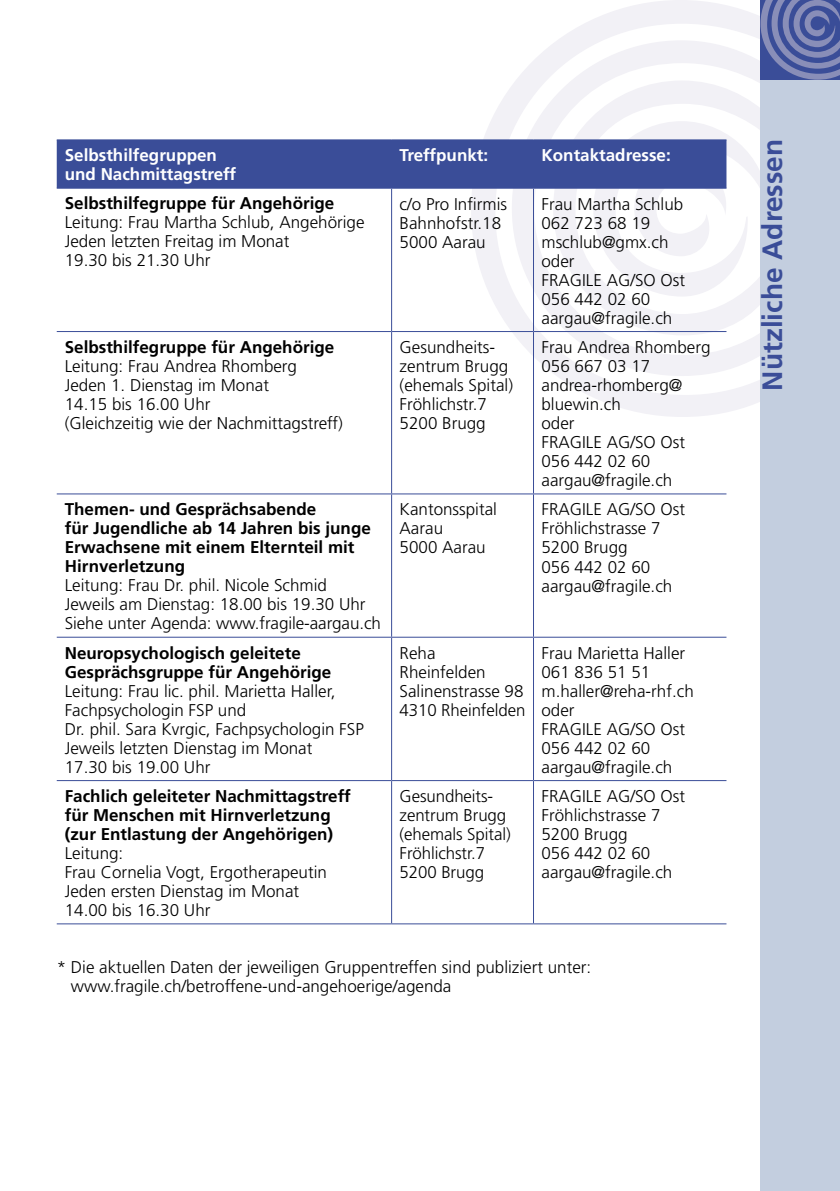
<style>
.page{position:relative;width:840px;height:1191px;background:#fff}
.page>*{position:absolute;margin:0;border:0;box-sizing:border-box;transform-origin:0 0}
.t1{font:700 28px "Frutiger";color:#3a4d98}
.t2{font:300 17px/19px "Frutiger";color:#000}
.t3{font:700 17px/19px "Frutiger";color:#000}
.t4{font:700 17px/19px "Frutiger";color:#fff}
</style>
<div class="page">
<svg style="left:471px;top:0;width:289px;height:417px"></svg>
<div style="left:760px;top:80px;width:79px;height:1111px;background:#c3cedf"></div>
<svg style="left:760px;top:0;width:79px;height:79px;background:#5f6ba7"></svg>
<div style="left:57px;top:140px;width:669px;height:48px;background:#3a4d98"></div>
<hr style="left:57px;top:139px;width:334px;height:1px;background:#3a4d98">
<hr style="left:391px;top:139px;width:142px;height:1px;background:#3a4d98">
<hr style="left:391px;top:140px;width:1px;height:48px;background:#3a4d98">
<hr style="left:533px;top:139px;width:193px;height:1px;background:#3a4d98">
<hr style="left:532px;top:140px;width:1px;height:48px;background:#3a4d98">
<hr style="left:57px;top:188px;width:334px;height:1px;background:#3a4d98">
<hr style="left:391px;top:188px;width:142px;height:1px;background:#3a4d98">
<hr style="left:391px;top:189px;width:1px;height:142px;background:#3a4d98">
<hr style="left:533px;top:188px;width:193px;height:1px;background:#3a4d98">
<hr style="left:532px;top:189px;width:1px;height:142px;background:#3a4d98">
<hr style="left:57px;top:331px;width:334px;height:1px;background:#3a4d98">
<hr style="left:391px;top:331px;width:142px;height:1px;background:#3a4d98">
<hr style="left:391px;top:332px;width:1px;height:161px;background:#3a4d98">
<hr style="left:533px;top:331px;width:193px;height:1px;background:#3a4d98">
<hr style="left:532px;top:332px;width:1px;height:161px;background:#3a4d98">
<hr style="left:57px;top:493px;width:334px;height:1px;background:#3a4d98">
<hr style="left:391px;top:493px;width:142px;height:1px;background:#3a4d98">
<hr style="left:533px;top:493px;width:193px;height:1px;background:#3a4d98">
<hr style="left:391px;top:494px;width:1px;height:142px;background:#3a4d98">
<hr style="left:532px;top:494px;width:1px;height:142px;background:#3a4d98">
<hr style="left:57px;top:636px;width:334px;height:1px;background:#3a4d98">
<hr style="left:391px;top:636px;width:142px;height:1px;background:#3a4d98">
<hr style="left:391px;top:637px;width:1px;height:143px;background:#3a4d98">
<hr style="left:533px;top:636px;width:193px;height:1px;background:#3a4d98">
<hr style="left:532px;top:637px;width:1px;height:143px;background:#3a4d98">
<hr style="left:57px;top:780px;width:334px;height:1px;background:#3a4d98">
<hr style="left:391px;top:780px;width:142px;height:1px;background:#3a4d98">
<hr style="left:391px;top:781px;width:1px;height:142px;background:#3a4d98">
<hr style="left:533px;top:780px;width:193px;height:1px;background:#3a4d98">
<hr style="left:532px;top:781px;width:1px;height:142px;background:#3a4d98">
<hr style="left:57px;top:923px;width:334px;height:1px;background:#3a4d98">
<hr style="left:391px;top:923px;width:142px;height:1px;background:#3a4d98">
<hr style="left:533px;top:923px;width:193px;height:1px;background:#3a4d98">
<p class="t4" style="left:65px;top:146px;width:173px">Selbsthilfegruppen und Nachmittagstreff</p>
<p class="t4" style="left:399px;top:146px;width:90px">Treffpunkt:</p>
<p class="t4" style="left:541px;top:146px;width:131px">Kontaktadresse:</p>
<p class="t3" style="left:65px;top:194px;width:271px">Selbsthilfegruppe für Angehörige</p>
<p class="t2" style="left:65px;top:213px;width:301px">Leitung: Frau Martha Schlub, Angehörige<br>Jeden letzten Freitag im Monat<br>19.30 bis 21.30 Uhr</p>
<p class="t2" style="left:399px;top:194px;width:109px">c/o Pro Infirmis<br>Bahnhofstr.18<br>5000 Aarau</p>
<p class="t2" style="left:541px;top:194px;width:145px">Frau Martha Schlub<br>062 723 68 19 mschlub@gmx.ch oder<br>FRAGILE AG/SO Ost<br>056 442 02 60 aargau@fragile.ch</p>
<p class="t3" style="left:65px;top:337px;width:271px">Selbsthilfegruppe für Angehörige</p>
<p class="t2" style="left:65px;top:356px;width:279px">Leitung: Frau Andrea Rhomberg<br>Jeden 1. Dienstag im Monat<br>14.15 bis 16.00 Uhr<br>(Gleichzeitig wie der Nachmittagstreff)</p>
<p class="t3" style="left:65px;top:500px;width:307px">Themen- und Gesprächsabende<br>für Jugendliche ab 14 Jahren bis junge<br>Erwachsene mit einem Elternteil mit<br>Hirnverletzung</p>
<p class="t2" style="left:65px;top:576px;width:317px">Leitung: Frau Dr. phil. Nicole Schmid<br>Jeweils am Dienstag: 18.00 bis 19.30 Uhr<br>Siehe unter Agenda: www.fragile-aargau.ch</p>
<p class="t3" style="left:65px;top:643px;width:268px">Neuropsychologisch geleitete<br>Gesprächsgruppe für Angehörige</p>
<p class="t2" style="left:65px;top:681px;width:300px">Leitung: Frau lic. phil. Marietta Haller,<br>Fachpsychologin FSP und<br>Dr. phil. Sara Kvrgic, Fachpsychologin FSP<br>Jeweils letzten Dienstag im Monat<br>17.30 bis 19.00 Uhr</p>
<p class="t3" style="left:65px;top:786px;width:287px">Fachlich geleiteter Nachmittagstreff für Menschen mit Hirnverletzung (zur Entlastung der Angehörigen)</p>
<p class="t2" style="left:65px;top:843px;width:263px">Leitung:<br>Frau Cornelia Vogt, Ergotherapeutin<br>Jeden ersten Dienstag im Monat<br>14.00 bis 16.30 Uhr</p>
<p class="t2" style="left:399px;top:337px;width:115px">Gesundheits&shy;zentrum Brugg (ehemals Spital)<br>Fröhlichstr.7<br>5200 Brugg</p>
<p class="t2" style="left:541px;top:337px;width:170px">Frau Andrea Rhomberg<br>056 667 03 17 andrea-rhomberg@ bluewin.ch<br>oder<br>FRAGILE AG/SO Ost<br>056 442 02 60 aargau@fragile.ch</p>
<p class="t2" style="left:399px;top:500px;width:99px">Kantonsspital<br>Aarau<br>5000 Aarau</p>
<p class="t2" style="left:541px;top:500px;width:145px">FRAGILE AG/SO Ost<br>Fröhlichstrasse 7<br>5200 Brugg<br>056 442 02 60 aargau@fragile.ch</p>
<p class="t2" style="left:399px;top:643px;width:127px">Reha<br>Rheinfelden<br>Salinenstrasse 98<br>4310 Rheinfelden</p>
<p class="t2" style="left:541px;top:643px;width:154px">Frau Marietta Haller<br>061 836 51 51 m.haller@reha-rhf.ch oder<br>FRAGILE AG/SO Ost<br>056 442 02 60 aargau@fragile.ch</p>
<p class="t2" style="left:399px;top:786px;width:112px">Gesundheits&shy;zentrum Brugg (ehemals Spital)<br>Fröhlichstr.7<br>5200 Brugg</p>
<p class="t2" style="left:541px;top:786px;width:145px">FRAGILE AG/SO Ost<br>Fröhlichstrasse 7<br>5200 Brugg<br>056 442 02 60 aargau@fragile.ch</p>
<p class="t2" style="left:71px;top:958px;width:521px;text-indent:-14px">* Die aktuellen Daten der jeweiligen Gruppentreffen sind publiziert unter: www.fragile.ch/betroffene-und-angehoerige/agenda</p>
<h1 class="t1" style="left:755px;top:390px;width:253px;rotate:-90deg">Nützliche Adressen</h1>
</div>
